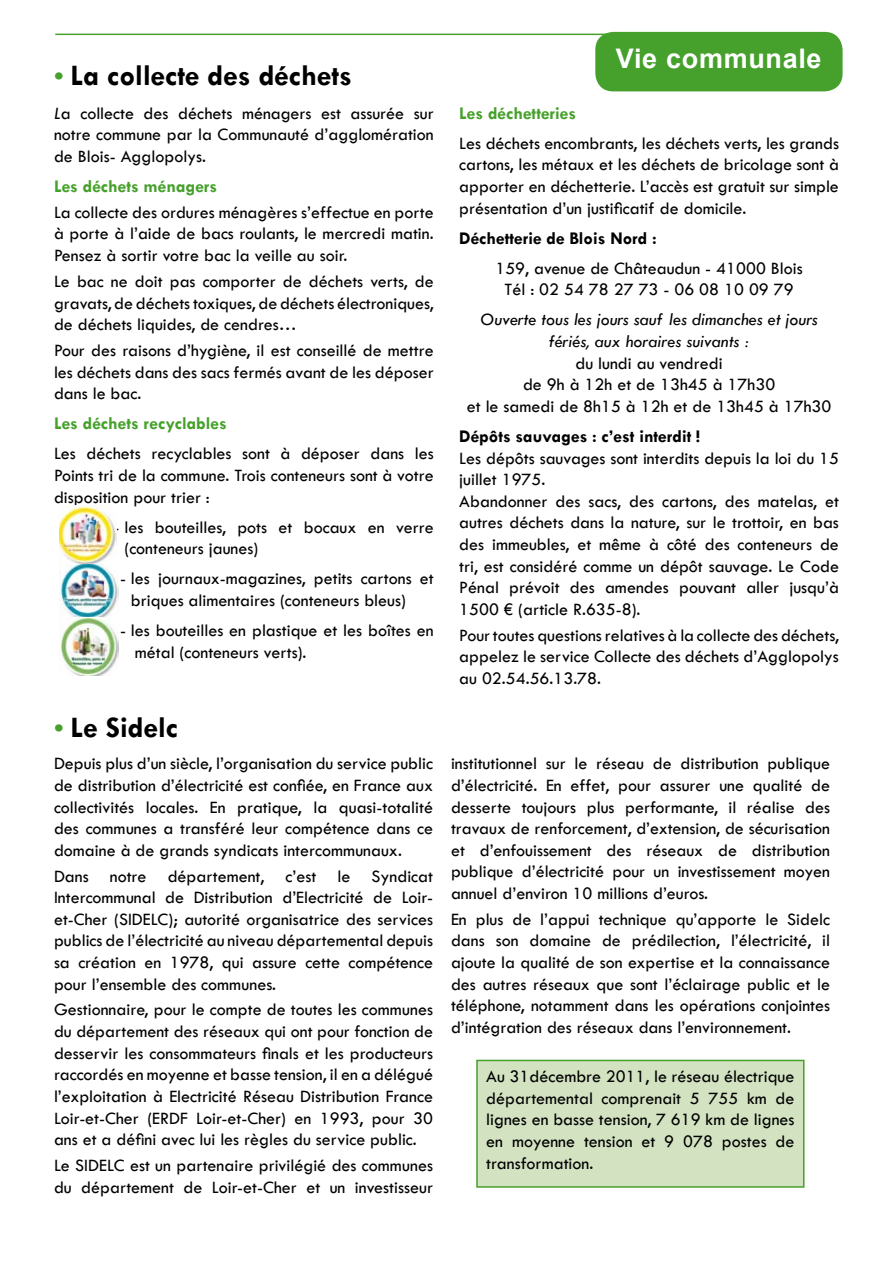
<style>
.page{position:relative;width:893px;height:1263px;background:#fff}
.page>*{position:absolute;margin:0;border:0;box-sizing:border-box;transform-origin:0 0}
.t1{font:700 30px "Tw Cen";color:#000}
.t2{font:700 27px "Arial";letter-spacing:.025em;color:#fff}
.t3{font:18px/21.6px "Tw Cen";color:#000;text-align:justify}
.t4{font:italic 18px/21.6px "Tw Cen";color:#000;text-align:center}
.t5{font:700 18px "Tw Cen";color:#45a12b}
.t6{font:700 18px "Tw Cen";color:#000}
.s1{font-family:"Times New Roman";font-size:27px;color:#45a12b}
.s2{font-style:italic}
</style>
<div class="page">
<div style="left:595px;top:32px;width:248px;height:59px;background:#45a12b;border-radius:18px"></div>
<hr style="left:55px;top:34px;width:577px;height:1px;background:#45a12b">
<div style="left:477px;top:1060px;width:327px;height:127px;background:#d3e3c2"></div>
<div style="left:476px;top:1060px;width:328px;height:128px;border:2px solid #45a12b"></div>
<img style="left:59px;top:563px;width:60px;height:55px">
<img style="left:59px;top:505px;width:57px;height:58px">
<img style="left:60px;top:618px;width:59px;height:57px">
<h1 class="t1" style="left:54px;top:57px;width:299px"><span class="s1">•</span> La collecte des déchets</h1>
<p class="t3" style="left:54px;top:102px;width:381px"><span class="s2">L</span>a collecte des déchets ménagers est assurée sur notre commune par la Communauté d’agglomération de Blois- Agglopolys.</p>
<p class="t5" style="left:54px;top:176px;width:165px">Les déchets ménagers</p>
<p class="t3" style="left:54px;top:201px;width:381px">La collecte des ordures ménagères s’effectue en porte à porte à l’aide de bacs roulants, le mercredi matin.<br>Pensez à sortir votre bac la veille au soir.</p>
<p class="t3" style="left:54px;top:270px;width:381px">Le bac ne doit pas comporter de déchets verts, de gravats, de déchets toxiques, de déchets électroniques, de déchets liquides, de cendres…</p>
<p class="t3" style="left:54px;top:339px;width:381px">Pour des raisons d’hygiène, il est conseillé de mettre les déchets dans des sacs fermés avant de les déposer dans le bac.</p>
<p class="t5" style="left:54px;top:413px;width:174px">Les déchets recyclables</p>
<p class="t3" style="left:54px;top:443px;width:381px">Les déchets recyclables sont à déposer dans les Points tri de la commune. Trois conteneurs sont à votre disposition pour trier :</p>
<p class="t3" style="left:124px;top:516px;width:311px;text-indent:-11px">- les bouteilles, pots et bocaux en verre (conteneurs jaunes)</p>
<p class="t3" style="left:131px;top:568px;width:304px;text-indent:-11px">- les journaux-magazines, petits cartons et briques alimentaires (conteneurs bleus)</p>
<p class="t3" style="left:135px;top:619px;width:300px;text-indent:-15px">- les bouteilles en plastique et les boîtes en métal (conteneurs verts).</p>
<h1 class="t1" style="left:54px;top:709px;width:126px"><span class="s1">•</span> Le Sidelc</h1>
<p class="t3" style="left:54px;top:753px;width:381px">Depuis plus d’un siècle, l’organisation du service public de distribution d’électricité est confiée, en France aux collectivités locales. En pratique, la quasi-totalité des communes a transféré leur compétence dans ce domaine à de grands syndicats intercommunaux.</p>
<p class="t3" style="left:54px;top:865px;width:381px">Dans notre département, c’est le Syndicat Intercommunal de Distribution d’Electricité de Loir&shy;et-Cher (SIDELC); autorité organisatrice des services publics de l’électricité au niveau départemental depuis sa création en 1978, qui assure cette compétence pour l’ensemble des communes.</p>
<p class="t3" style="left:54px;top:999px;width:381px">Gestionnaire, pour le compte de toutes les communes du département des réseaux qui ont pour fonction de desservir les consommateurs finals et les producteurs raccordés en moyenne et basse tension, il en a délégué l’exploitation à Electricité Réseau Distribution France Loir-et-Cher (ERDF Loir-et-Cher) en 1993, pour 30 ans et a défini avec lui les règles du service public.</p>
<p class="t3" style="left:54px;top:1154px;width:381px">Le SIDELC est un partenaire privilégié des communes du département de Loir-et-Cher et un investisseur</p>
<h2 class="t2" style="left:616px;top:40px;width:207px">Vie communale</h2>
<p class="t5" style="left:459px;top:102px;width:119px">Les déchetteries</p>
<p class="t3" style="left:459px;top:132px;width:381px">Les déchets encombrants, les déchets verts, les grands cartons, les métaux et les déchets de bricolage sont à apporter en déchetterie. L’accès est gratuit sur simple présentation d’un justificatif de domicile.</p>
<p class="t6" style="left:459px;top:227px;width:199px">Déchetterie de Blois Nord :</p>
<p class="t3" style="left:495px;top:257px;width:309px;text-align:center">159, avenue de Châteaudun - 41000 Blois<br>Tél : 02 54 78 27 73 - 06 08 10 09 79</p>
<p class="t4" style="left:481px;top:309px;width:339px">Ouverte tous les jours sauf les dimanches et jours fériés, aux horaires suivants :</p>
<p class="t3" style="left:467px;top:352px;width:366px;text-align:center">du lundi au vendredi<br>de 9h à 12h et de 13h45 à 17h30<br>et le samedi de 8h15 à 12h et de 13h45 à 17h30</p>
<p class="t6" style="left:459px;top:425px;width:242px">Dépôts sauvages : c’est interdit !</p>
<p class="t3" style="left:459px;top:447px;width:381px;text-align:left">Les dépôts sauvages sont interdits depuis la loi du 15 juillet 1975.<br>Abandonner des sacs, des cartons, des matelas, et autres déchets dans la nature, sur le trottoir, en bas des immeubles, et même à côté des conteneurs de tri, est considéré comme un dépôt sauvage. Le Code Pénal prévoit des amendes pouvant aller jusqu’à 1500 € (article R.635-8).</p>
<p class="t3" style="left:459px;top:624px;width:381px">Pour toutes questions relatives à la collecte des déchets, appelez le service Collecte des déchets d’Agglopolys au 02.54.56.13.78.</p>
<p class="t3" style="left:451px;top:753px;width:381px">institutionnel sur le réseau de distribution publique d’électricité. En effet, pour assurer une qualité de desserte toujours plus performante, il réalise des travaux de renforcement, d’extension, de sécurisation et d’enfouissement des réseaux de distribution publique d’électricité pour un investissement moyen annuel d’environ 10 millions d’euros.</p>
<p class="t3" style="left:451px;top:908px;width:381px">En plus de l’appui technique qu’apporte le Sidelc dans son domaine de prédilection, l’électricité, il ajoute la qualité de son expertise et la connaissance des autres réseaux que sont l’éclairage public et le téléphone, notamment dans les opérations conjointes d’intégration des réseaux dans l’environnement.</p>
<p class="t3" style="left:486px;top:1065px;width:310px">Au 31décembre 2011, le réseau électrique départemental comprenait 5 755 km de lignes en basse tension, 7 619 km de lignes en moyenne tension et 9 078 postes de transformation.</p>
</div>
